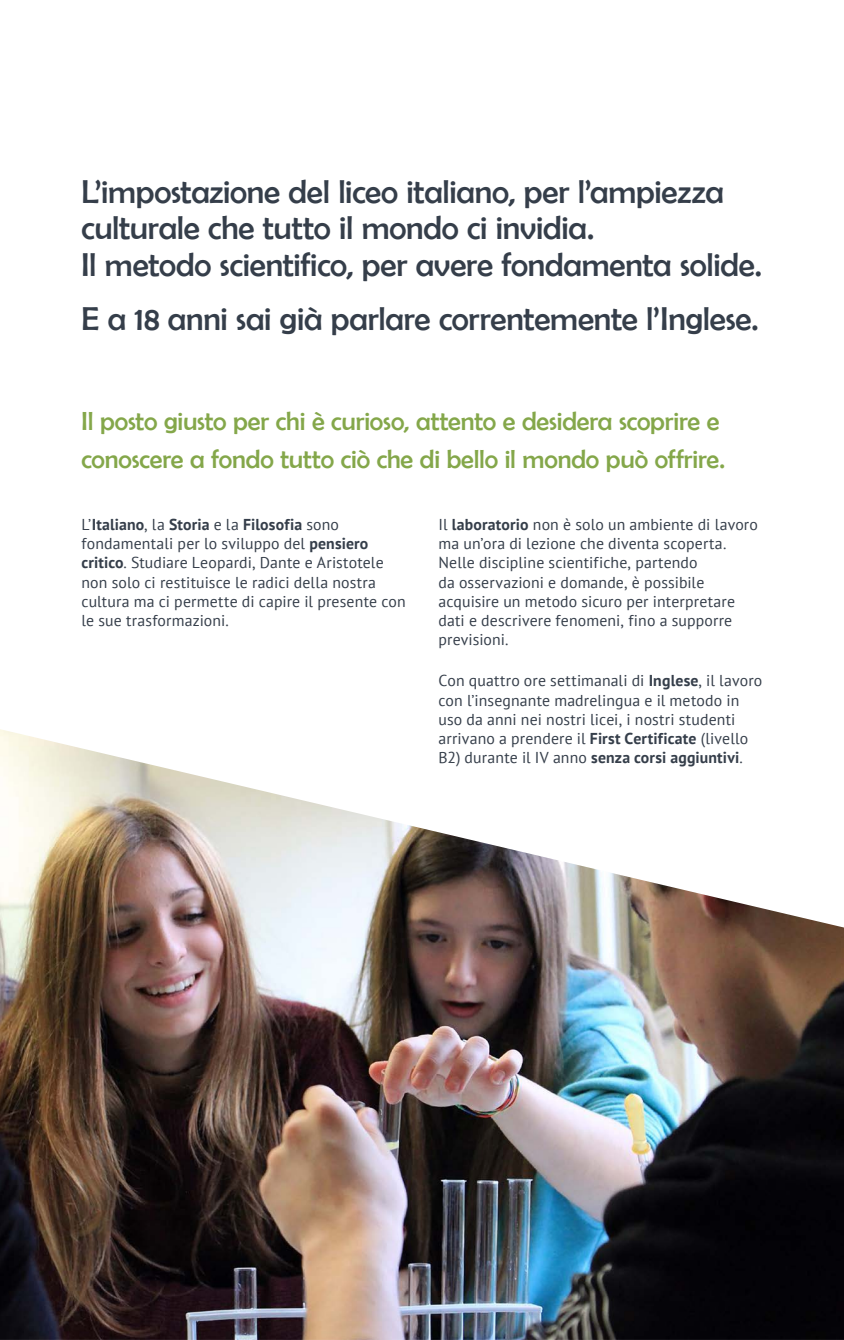
<style>
.page{position:relative;width:844px;height:1340px;background:#fff}
.page>*{position:absolute;margin:0;border:0;box-sizing:border-box;transform-origin:0 0}
.t1{font:33.25px/36.8px "Berlin Sans FB";letter-spacing:-.01em;color:#353e4a}
.t2{font:26.25px/37.8px "Berlin Sans FB";letter-spacing:-.005em;color:#84a74a}
.t3{font:15.75px/19.2px "PT Sans";letter-spacing:.01em;color:#353e4a}
.s1{font-weight:700}
</style>
<div class="page">
<img style="left:0;top:729px;width:843px;height:610px">
<h1 class="t1" style="left:81px;top:173px;width:681px">L’impostazione del liceo italiano, per l’ampiezza culturale che tutto il mondo ci invidia.<br>Il metodo scientifico, per avere fondamenta solide.</h1>
<h1 class="t1" style="left:81px;top:300px;width:678px">E a 18 anni sai già parlare correntemente l’Inglese.</h1>
<h2 class="t2" style="left:81px;top:402px;width:644px">Il posto giusto per chi è curioso, attento e desidera scoprire e conoscere a fondo tutto ciò che di bello il mondo può offrire.</h2>
<p class="t3" style="left:81px;top:514px;width:325px">L’<span class="s1">Italiano</span>, la <span class="s1">Storia</span> e la <span class="s1">Filosofia</span> sono fondamentali per lo sviluppo del <span class="s1">pensiero critico</span>. Studiare Leopardi, Dante e Aristotele non solo ci restituisce le radici della nostra cultura ma ci permette di capire il presente con le sue trasformazioni.</p>
<p class="t3" style="left:438px;top:514px;width:321px">Il <span class="s1">laboratorio</span> non è solo un ambiente di lavoro ma un’ora di lezione che diventa scoperta.<br>Nelle discipline scientifiche, partendo<br>da osservazioni e domande, è possibile acquisire un metodo sicuro per interpretare dati e descrivere fenomeni, fino a supporre previsioni.</p>
<p class="t3" style="left:438px;top:671px;width:325px">Con quattro ore settimanali di <span class="s1">Inglese</span>, il lavoro con l’insegnante madrelingua e il metodo in uso da anni nei nostri licei, i nostri studenti arrivano a prendere il <span class="s1">First Certificate</span> (livello B2) durante il IV anno <span class="s1">senza corsi aggiuntivi</span>.</p>
</div>
